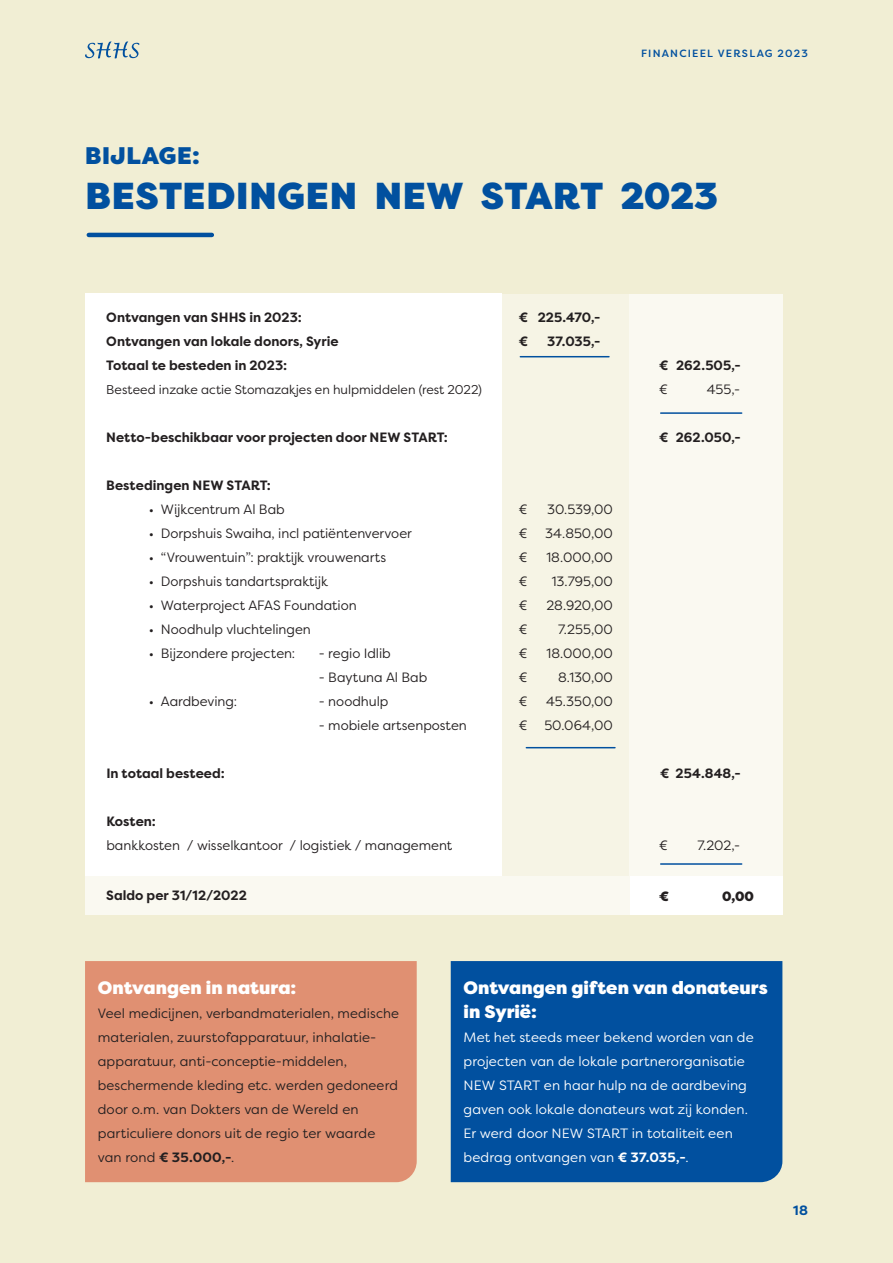
<style>
.page{position:relative;width:893px;height:1263px;background:#f1eed4}
.page>*{position:absolute;margin:0;border:0;box-sizing:border-box;transform-origin:0 0}
.t1{font:900 37.5px "Filson Pro";letter-spacing:.015em;color:#01509f}
.t2{font:900 24px "Filson Pro";letter-spacing:.025em;color:#01509f}
.t3{font:900 18px/24px "Filson Pro";letter-spacing:.005em;color:#fff}
.t4{font:13.5px/24px "Filson Pro";color:#231f20}
.t5{font:700 13.5px "Filson Pro";color:#231f20}
.t6{font:13.5px/24px "Filson Pro";letter-spacing:.01em;color:#fff}
.t7{font:900 13.5px "Filson Pro";color:#231f20}
.t8{font:700 13.5px "Filson Pro";color:#01509f}
.t9{font:12.75px "Filson Pro";color:#231f20}
.t10{font:500 10.5px "Filson Pro";letter-spacing:.115em;color:#01509f}
.s1{font-weight:700}
</style>
<div class="page">
<svg style="left:85px;top:41px;width:54px;height:17px"></svg>
<div style="left:502px;top:294px;width:127px;height:604px;background:#f6f4e5"></div>
<div style="left:85px;top:293px;width:417px;height:604px;background:#fff"></div>
<div style="left:629px;top:294px;width:153px;height:604px;background:#faf9f1"></div>
<div style="left:629px;top:876px;width:153px;height:38px;background:#fff"></div>
<div style="left:85px;top:876px;width:544px;height:38px;background:#faf9f1"></div>
<hr style="left:89px;top:233px;width:123px;height:4px;background:#01509f">
<hr style="left:520px;top:356px;width:89px;height:1px;background:#01509f">
<hr style="left:526px;top:747px;width:89px;height:1px;background:#01509f">
<hr style="left:661px;top:412px;width:81px;height:2px;background:#01509f">
<hr style="left:661px;top:863px;width:81px;height:2px;background:#01509f">
<div style="left:85px;top:961px;width:332px;height:221px;background:#e09072"></div>
<div style="left:451px;top:961px;width:331px;height:221px;background:#01509f"></div>
<p class="t10" style="left:641px;top:46px;width:168px">FINANCIEEL VERSLAG 2023</p>
<h2 class="t2" style="left:85px;top:140px;width:116px">BIJLAGE:</h2>
<h1 class="t1" style="left:85px;top:172px;width:634px">BESTEDINGEN NEW START 2023</h1>
<p class="t5" style="left:106px;top:309px;width:197px">Ontvangen van SHHS in 2023:</p>
<p class="t5" style="left:519px;top:309px;width:83px">€ 225.470,-</p>
<p class="t5" style="left:106px;top:333px;width:234px">Ontvangen van lokale donors, Syrie</p>
<p class="t5" style="left:519px;top:333px;width:11px">€</p>
<p class="t5" style="left:547px;top:333px;width:55px">37.035,-</p>
<p class="t5" style="left:106px;top:357px;width:183px">Totaal te besteden in 2023:</p>
<p class="t5" style="left:659px;top:357px;width:83px">€ 262.505,-</p>
<p class="t9" style="left:106px;top:381px;width:377px">Besteed inzake actie Stomazakjes en hulpmiddelen (rest 2022)</p>
<p class="t4" style="left:659px;top:377px;width:10px">€</p>
<p class="t4" style="left:707px;top:377px;width:35px">455,-</p>
<p class="t5" style="left:106px;top:429px;width:343px">Netto-beschikbaar voor projecten door NEW START:</p>
<p class="t5" style="left:659px;top:429px;width:83px">€ 262.050,-</p>
<p class="t5" style="left:106px;top:477px;width:166px">Bestedingen NEW START:</p>
<p class="t4" style="left:149px;top:497px;width:137px">• Wijkcentrum Al Bab</p>
<p class="t4" style="left:519px;top:497px;width:10px">€</p>
<p class="t4" style="left:547px;top:497px;width:67px">30.539,00</p>
<p class="t4" style="left:149px;top:521px;width:265px">• Dorpshuis Swaiha, incl patiëntenvervoer</p>
<p class="t4" style="left:519px;top:521px;width:10px">€</p>
<p class="t4" style="left:545px;top:521px;width:69px">34.850,00</p>
<p class="t4" style="left:149px;top:545px;width:239px">• “Vrouwentuin”: praktijk vrouwenarts</p>
<p class="t4" style="left:519px;top:545px;width:10px">€</p>
<p class="t4" style="left:546px;top:545px;width:68px">18.000,00</p>
<p class="t4" style="left:149px;top:569px;width:181px">• Dorpshuis tandartspraktijk</p>
<p class="t4" style="left:519px;top:569px;width:10px">€</p>
<p class="t4" style="left:552px;top:569px;width:63px">13.795,00</p>
<p class="t4" style="left:149px;top:593px;width:209px">• Waterproject AFAS Foundation</p>
<p class="t4" style="left:519px;top:593px;width:10px">€</p>
<p class="t4" style="left:547px;top:593px;width:68px">28.920,00</p>
<p class="t4" style="left:149px;top:617px;width:164px">• Noodhulp vluchtelingen</p>
<p class="t4" style="left:519px;top:617px;width:10px">€</p>
<p class="t4" style="left:558px;top:617px;width:56px">7.255,00</p>
<p class="t4" style="left:149px;top:641px;width:148px">• Bijzondere projecten:</p>
<p class="t4" style="left:319px;top:641px;width:73px">- regio Idlib</p>
<p class="t4" style="left:519px;top:641px;width:10px">€</p>
<p class="t4" style="left:546px;top:641px;width:68px">18.000,00</p>
<p class="t4" style="left:319px;top:665px;width:110px">- Baytuna Al Bab</p>
<p class="t4" style="left:519px;top:665px;width:10px">€</p>
<p class="t4" style="left:558px;top:665px;width:56px">8.130,00</p>
<p class="t4" style="left:149px;top:689px;width:90px">• Aardbeving:</p>
<p class="t4" style="left:319px;top:689px;width:71px">- noodhulp</p>
<p class="t4" style="left:519px;top:689px;width:10px">€</p>
<p class="t4" style="left:546px;top:689px;width:68px">45.350,00</p>
<p class="t4" style="left:319px;top:713px;width:149px">- mobiele artsenposten</p>
<p class="t4" style="left:519px;top:713px;width:96px">€ 50.064,00</p>
<p class="t5" style="left:106px;top:765px;width:120px">In totaal besteed:</p>
<p class="t5" style="left:660px;top:765px;width:82px">€ 254.848,-</p>
<p class="t5" style="left:106px;top:813px;width:51px">Kosten:</p>
<p class="t4" style="left:106px;top:833px;width:347px">bankkosten / wisselkantoor / logistiek / management</p>
<p class="t4" style="left:659px;top:833px;width:10px">€</p>
<p class="t4" style="left:697px;top:833px;width:44px">7.202,-</p>
<p class="t5" style="left:106px;top:887px;width:142px">Saldo per 31/12/2022</p>
<p class="t7" style="left:659px;top:888px;width:11px">€</p>
<p class="t7" style="left:722px;top:888px;width:33px">0,00</p>
<h3 class="t3" style="left:98px;top:976px;width:200px">Ontvangen in natura:</h3>
<p class="t4" style="left:98px;top:1001px;width:303px">Veel medicijnen, verbandmaterialen, medische materialen, zuurstofapparatuur, inhalatie&shy;apparatuur, anti-conceptie-middelen, beschermende kleding etc. werden gedoneerd door o.m. van Dokters van de Wereld en particuliere donors uit de regio ter waarde van rond <span class="s1">€ 35.000,-</span>.</p>
<h3 class="t3" style="left:463px;top:976px;width:306px">Ontvangen giften van donateurs in Syrië:</h3>
<p class="t6" style="left:463px;top:1025px;width:292px">Met het steeds meer bekend worden van de projecten van de lokale partnerorganisatie NEW START en haar hulp na de aardbeving gaven ook lokale donateurs wat zij konden.<br>Er werd door NEW START in totaliteit een bedrag ontvangen van <span class="s1">€ 37.035,-</span>.</p>
<p class="t8" style="left:793px;top:1202px;width:16px">18</p>
</div>
